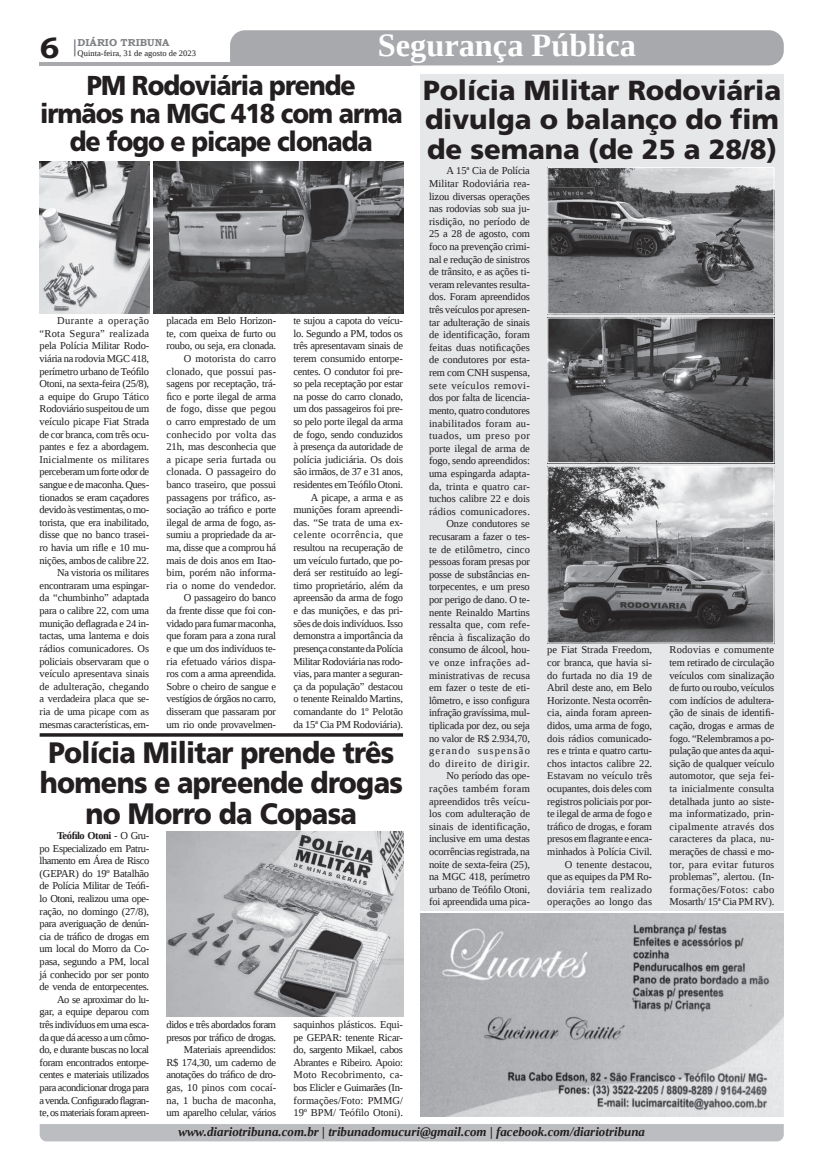
<style>
.page{position:relative;width:821px;height:1166px;background:#fff}
.page>*{position:absolute;margin:0;border:0;box-sizing:border-box;transform-origin:0 0}
.t1{font:700 32.38px "Liberation Serif";color:#fff}
.t2{font:900 29.57px/30.2px "Frutiger LT Std";letter-spacing:-.025em;color:#231f20;text-align:center;scale:.92 1}
.t3{font:700 29.31px "Bookman Old Style";color:#231f20}
.t4{font:900 27.56px/29.8px "Frutiger LT Std";letter-spacing:-.005em;color:#231f20;text-align:justify}
.t5{font:900 27.39px/28px "Frutiger LT Std";letter-spacing:-.04em;color:#231f20;text-align:center;scale:.92 1}
.t6{font:italic 700 12.95px "Liberation Serif";color:#231f20}
.t7{font:10.5px/12.6px "Liberation Serif";letter-spacing:-.015em;color:#231f20;text-align:right}
.t8{font:10.5px/12.6px "Liberation Serif";letter-spacing:-.04em;color:#231f20;text-align:right}
.t9{font:700 10.06px "Bookman Old Style";color:#808285}
.t10{font:8.4px "Liberation Serif";color:#231f20}
.s1{font-weight:700}
</style>
<div class="page">
<svg style="left:74px;top:39px;width:2px;height:17px"></svg>
<hr style="left:40px;top:62px;width:372px;height:3px;background:#a8a9ad">
<div style="left:230px;top:30px;width:554px;height:35px;background:#a8a9ad"></div>
<div style="left:40px;top:1124px;width:744px;height:17px;background:#bcbdc0"></div>
<div style="left:420px;top:74px;width:364px;height:837px;background:#e6e7e9"></div>
<img style="left:420px;top:914px;width:364px;height:202px">
<img style="left:549px;top:169px;width:223px;height:143px">
<div style="left:547px;top:167px;width:227px;height:147px;border:1px solid #fff"></div>
<img style="left:549px;top:319px;width:223px;height:142px">
<div style="left:547px;top:317px;width:227px;height:146px;border:1px solid #fff"></div>
<img style="left:40px;top:161px;width:109px;height:152px">
<img style="left:153px;top:161px;width:250px;height:152px">
<img style="left:167px;top:832px;width:236px;height:184px">
<svg style="left:40px;top:733px;width:363px;height:4px"></svg>
<img style="left:549px;top:468px;width:223px;height:173px">
<div style="left:547px;top:466px;width:227px;height:177px;border:1px solid #fff"></div>
<h3 class="t3" style="left:40px;top:27px;width:21px">6</h3>
<p class="t9" style="left:78px;top:35px;width:93px">DIÁRIO TRIBUNA</p>
<p class="t10" style="left:78px;top:48px;width:120px">Quinta-feira, 31 de agosto de 2023</p>
<h1 class="t1" style="left:378px;top:24px;width:260px">Segurança Pública</h1>
<h3 class="t5" style="left:40px;top:71px;width:396px">PM Rodoviária prende<br>irmãos na MGC 418 com arma de fogo e picape clonada</h3>
<h3 class="t4" style="left:423px;top:75px;width:360px">Polícia Militar Rodoviária divulga o balanço do fim de semana (de 25 a 28/8)</h3>
<p class="t7" style="left:429px;top:165px;width:102px">A 15ª Cia de Polícia<br>Militar Rodoviária rea&shy;lizou diversas operações nas rodovias sob sua ju&shy;risdição, no período de<br>25 a 28 de agosto, com foco na prevenção crimi&shy;nal e redução de sinistros de trânsito, e as ações ti&shy;veram relevantes resulta&shy;dos. Foram apreendidos três veículos por apresen&shy;tar adulteração de sinais de identificação, foram feitas duas notificações de condutores por esta&shy;rem com CNH suspensa, sete veículos removi&shy;dos por falta de licencia&shy;mento, quatro condutores inabilitados foram au&shy;tuados, um preso por porte ilegal de arma de fogo, sendo apreendidos: uma espingarda adapta&shy;da, trinta e quatro car&shy;tuchos calibre 22 e dois rádios comunicadores.<br>Onze condutores se recusaram a fazer o tes&shy;te de etilômetro, cinco pessoas foram presas por posse de substâncias en&shy;torpecentes, e um preso por perigo de dano. O te&shy;nente Reinaldo Martins ressalta que, com refe&shy;rência à fiscalização do consumo de álcool, hou&shy;ve onze infrações ad&shy;ministrativas de recusa em fazer o teste de eti&shy;lômetro, e isso configura infração gravíssima, mul&shy;tiplicada por dez, ou seja no valor de R$ 2.934,70, gerando suspensão do direito de dirigir.<br>No período das ope&shy;rações também foram apreendidos três veícu&shy;los com adulteração de sinais de identificação, inclusive em uma destas ocorrências registrada, na noite de sexta-feira (25), na MGC 418, perímetro urbano de Teófilo Otoni, foi apreendida uma pica-</p>
<p class="t7" style="left:40px;top:314px;width:111px">Durante a operação “Rota Segura” realizada pela Polícia Militar Rodo&shy;viária na rodovia MGC 418, perímetro urbano de Teófilo<br>Otoni, na sexta-feira (25/8), a equipe do Grupo Tático<br>Rodoviário suspeitou de um veículo picape Fiat Strada de cor branca, com três ocu&shy;pantes e fez a abordagem.<br>Inicialmente os militares perceberam um forte odor de sangue e de maconha. Ques&shy;tionados se eram caçadores devido às vestimentas, o mo&shy;torista, que era inabilitado, disse que no banco trasei&shy;ro havia um rifle e 10 mu&shy;nições, ambos de calibre 22.<br>Na vistoria os militares encontraram uma espingar&shy;da “chumbinho” adaptada para o calibre 22, com uma munição deflagrada e 24 in&shy;tactas, uma lanterna e dois rádios comunicadores. Os policiais observaram que o veículo apresentava sinais de adulteração, chegando a verdadeira placa que se&shy;ria de uma picape com as mesmas características, em-</p>
<p class="t7" style="left:167px;top:314px;width:111px">placada em Belo Horizon&shy;te, com queixa de furto ou roubo, ou seja, era clonada.<br>O motorista do carro clonado, que possui pas&shy;sagens por receptação, trá&shy;fico e porte ilegal de arma de fogo, disse que pegou o carro emprestado de um conhecido por volta das<br>21h, mas desconhecia que a picape seria furtada ou clonada. O passageiro do banco traseiro, que possui passagens por tráfico, as&shy;sociação ao tráfico e porte ilegal de arma de fogo, as&shy;sumiu a propriedade da ar&shy;ma, disse que a comprou há mais de dois anos em Itao&shy;bim, porém não informa&shy;ria o nome do vendedor.<br>O passageiro do banco<br>da frente disse que foi con&shy;vidado para fumar maconha, que foram para a zona rural e que um dos indivíduos te&shy;ria efetuado vários dispa&shy;ros com a arma apreendida.<br>Sobre o cheiro de sangue e vestígios de órgãos no carro, disseram que passaram por um rio onde provavelmen-</p>
<p class="t7" style="left:294px;top:314px;width:111px">te sujou a capota do veícu&shy;lo. Segundo a PM, todos os três apresentavam sinais de terem consumido entorpe&shy;centes. O condutor foi pre&shy;so pela receptação por estar na posse do carro clonado, um dos passageiros foi pre&shy;so pelo porte ilegal da arma de fogo, sendo conduzidos à presença da autoridade de polícia judiciária. Os dois são irmãos, de 37 e 31 anos, residentes em Teófilo Otoni.<br>A picape, a arma e as munições foram apreendi&shy;das. “Se trata de uma ex&shy;celente ocorrência, que resultou na recuperação de um veículo furtado, que po&shy;derá ser restituído ao legí&shy;timo proprietário, além da apreensão da arma de fogo e das munições, e das pri&shy;sões de dois indivíduos. Isso demonstra a importância da presença constante da Polícia<br>Militar Rodoviária nas rodo&shy;vias, para manter a seguran&shy;ça da população” destacou o tenente Reinaldo Martins, comandante do 1º Pelotão da 15ª Cia PM Rodoviária).</p>
<p class="t7" style="left:547px;top:643px;width:106px">pe Fiat Strada Freedom, cor branca, que havia si&shy;do furtada no dia 19 de<br>Abril deste ano, em Belo<br>Horizonte. Nesta ocorrên&shy;cia, ainda foram apreen&shy;didos, uma arma de fogo, dois rádios comunicado&shy;res e trinta e quatro cartu&shy;chos intactos calibre 22.<br>Estavam no veículo três ocupantes, dois deles com registros policiais por por&shy;te ilegal de arma de fogo e tráfico de drogas, e foram presos em flagrante e enca&shy;minhados à Polícia Civil.<br>O tenente destacou, que as equipes da PM Ro&shy;doviária tem realizado operações ao longo das</p>
<p class="t7" style="left:669px;top:643px;width:106px;text-align:justify">Rodovias e comumente tem retirado de circulação veículos com sinalização de furto ou roubo, veículos com indícios de adultera&shy;ção de sinais de identifi&shy;cação, drogas e armas de fogo. “Relembramos a po&shy;pulação que antes da aqui&shy;sição de qualquer veículo automotor, que seja fei&shy;ta inicialmente consulta detalhada junto ao siste&shy;ma informatizado, prin&shy;cipalmente através dos caracteres da placa, nu&shy;merações de chassi e mo&shy;tor, para evitar futuros problemas”, alertou. (In&shy;formações/Fotos: cabo Mosarth/ 15ª Cia PM RV).</p>
<h2 class="t2" style="left:40px;top:738px;width:396px">Polícia Militar prende três homens e apreende drogas no Morro da Copasa</h2>
<p class="t8" style="left:40px;top:829px;width:111px"><span class="s1">Teófilo Otoni -</span> O Gru-<br>po Especializado em Patru&shy;lhamento em Área de Risco (GEPAR) do 19º Batalhão de Polícia Militar de Teófi&shy;lo Otoni, realizou uma ope&shy;ração, no domingo (27/8), para averiguação de denún&shy;cia de tráfico de drogas em um local do Morro da Co&shy;pasa, segundo a PM, local já conhecido por ser ponto de venda de entorpecentes.<br>Ao se aproximar do lu&shy;gar, a equipe deparou com três indivíduos em uma esca&shy;da que dá acesso a um cômo&shy;do, e durante buscas no local foram encontrados entorpe&shy;centes e materiais utilizados para acondicionar droga para a venda. Configurado flagran&shy;te, os materiais foram apreen-</p>
<p class="t7" style="left:167px;top:1018px;width:111px">didos e três abordados foram presos por tráfico de drogas.<br>Materiais apreendidos:<br>R$ 174,30, um caderno de anotações do tráfico de dro&shy;gas, 10 pinos com cocaí&shy;na, 1 bucha de maconha, um aparelho celular, vários</p>
<p class="t7" style="left:294px;top:1018px;width:111px;text-align:justify">saquinhos plásticos. Equi&shy;pe GEPAR: tenente Ricar&shy;do, sargento Mikael, cabos Abrantes e Ribeiro. Apoio:<br>Moto Recobrimento, ca&shy;bos Elicler e Guimarães (In&shy;formações/Foto: PMMG/ 19º BPM/ Teófilo Otoni).</p>
<p class="t6" style="left:178px;top:1123px;width:468px">www.diariotribuna.com.br | tribunadomucuri@gmail.com | facebook.com/diariotribuna</p>
</div>
